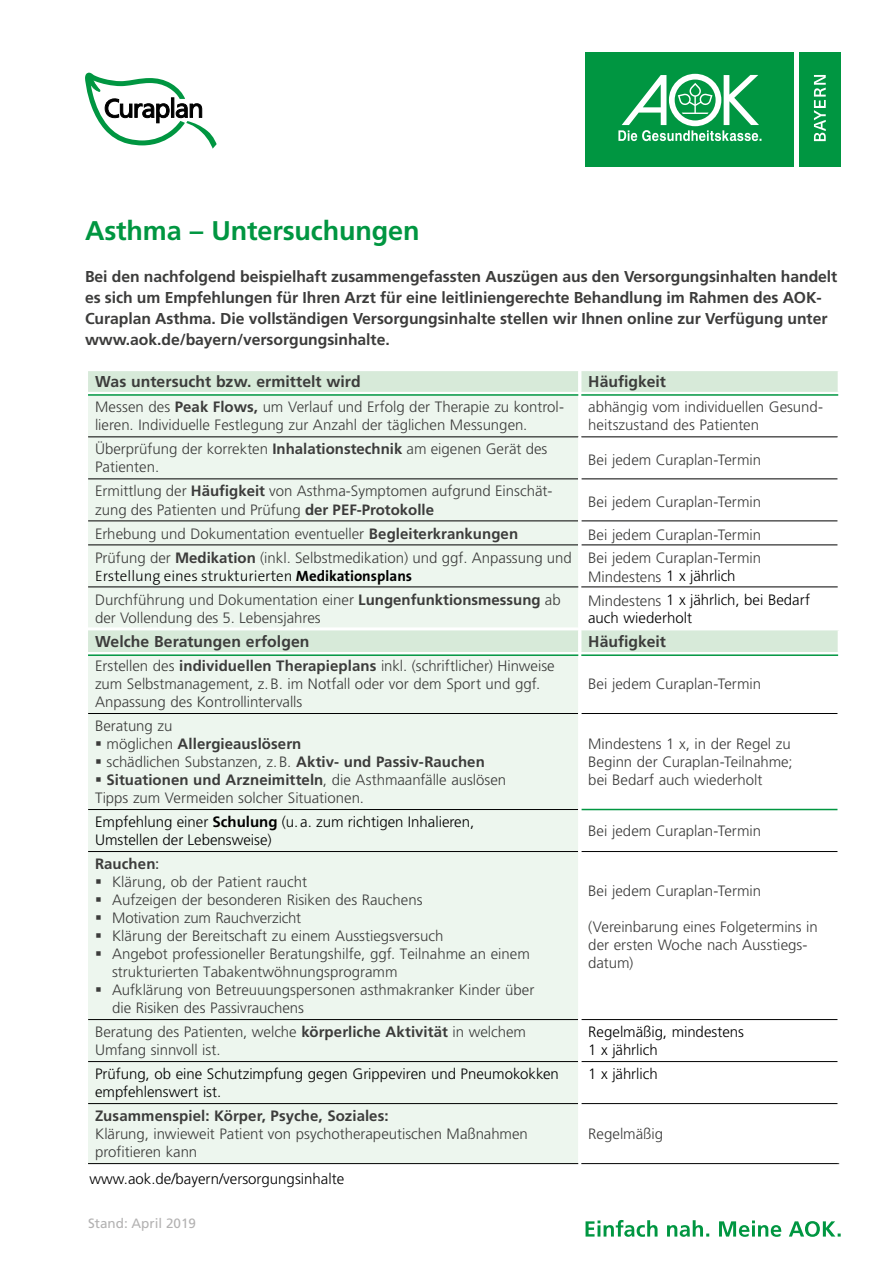
<style>
.page{position:relative;width:893px;height:1263px;background:#fff}
.page>*{position:absolute;margin:0;border:0;box-sizing:border-box;transform-origin:0 0}
.t1{font:700 27px "Frutiger LT";letter-spacing:-.005em;color:#009641}
.t2{font:700 15.75px/21px "Frutiger LT";letter-spacing:-.005em;color:#3c3c3b}
.t3{font:300 15px/18px "Frutiger LT";color:#3c3c3b}
.t4{font:300 15px/18px "Frutiger LT";color:#000}
.t5{font:700 15px "Frutiger LT";letter-spacing:.005em;color:#3c3c3b}
.t6{font:300 15px "The Sans B3";color:#000}
.t7{font:13.5px "Frutiger LT";color:#b3b2b2}
.s1{font-weight:700}
.s2{font-family:"The Sans B7";font-weight:700}
.s3{color:#000}
.s4{color:#3c3c3b}
.s5{font-weight:300}
.s6{font-weight:400}
</style>
<div class="page">
<div style="left:799px;top:52px;width:42px;height:115px;background:#009641"></div>
<div style="left:585px;top:52px;width:209px;height:115px;background:#009641"></div>
<svg style="left:814px;top:75px;width:12px;height:66px"></svg>
<svg style="left:618px;top:74px;width:143px;height:67px"></svg>
<svg style="left:85px;top:73px;width:132px;height:76px"></svg>
<svg style="left:585px;top:1220px;width:256px;height:17px"></svg>
<svg style="left:88px;top:371px;width:750px;height:281px"></svg>
<div style="left:88px;top:396px;width:490px;height:767px;background:#edf6ee"></div>
<hr style="left:581px;top:809px;width:257px;height:1px;background:#009641">
<hr style="left:85px;top:392px;width:495px;height:3px;background:#fff">
<hr style="left:580px;top:392px;width:261px;height:3px;background:#fff">
<hr style="left:88px;top:436px;width:492px;height:1px;background:#000">
<hr style="left:580px;top:436px;width:258px;height:1px;background:#000">
<hr style="left:88px;top:478px;width:490px;height:1px;background:#000">
<hr style="left:581px;top:478px;width:257px;height:1px;background:#000">
<hr style="left:88px;top:520px;width:490px;height:1px;background:#000">
<hr style="left:581px;top:520px;width:257px;height:1px;background:#000">
<hr style="left:88px;top:544px;width:490px;height:1px;background:#000">
<hr style="left:581px;top:544px;width:257px;height:1px;background:#000">
<hr style="left:88px;top:713px;width:490px;height:1px;background:#000">
<hr style="left:581px;top:713px;width:257px;height:1px;background:#000">
<hr style="left:88px;top:809px;width:490px;height:1px;background:#000">
<hr style="left:88px;top:851px;width:490px;height:1px;background:#000">
<hr style="left:581px;top:851px;width:257px;height:1px;background:#000">
<hr style="left:88px;top:1019px;width:490px;height:1px;background:#000">
<hr style="left:581px;top:1019px;width:257px;height:1px;background:#000">
<hr style="left:88px;top:1061px;width:490px;height:1px;background:#000">
<hr style="left:581px;top:1061px;width:257px;height:1px;background:#000">
<hr style="left:88px;top:1103px;width:490px;height:1px;background:#000">
<hr style="left:581px;top:1103px;width:257px;height:1px;background:#000">
<hr style="left:85px;top:1163px;width:495px;height:1px;background:#000">
<hr style="left:580px;top:1163px;width:261px;height:1px;background:#000">
<hr style="left:85px;top:652px;width:495px;height:3px;background:#fff">
<hr style="left:88px;top:586px;width:492px;height:1px;background:#000">
<hr style="left:580px;top:586px;width:258px;height:1px;background:#000">
<hr style="left:85px;top:627px;width:495px;height:3px;background:#fff">
<hr style="left:580px;top:627px;width:261px;height:3px;background:#fff">
<hr style="left:88px;top:394px;width:750px;height:2px;background:#009641">
<hr style="left:88px;top:654px;width:750px;height:2px;background:#009641">
<hr style="left:839px;top:365px;width:3px;height:846px;background:#fff">
<hr style="left:85px;top:365px;width:3px;height:802px;background:#fff">
<hr style="left:578px;top:365px;width:3px;height:846px;background:#fff">
<h1 class="t1" style="left:85px;top:214px;width:336px">Asthma – Untersuchungen</h1>
<p class="t2" style="left:85px;top:266px;width:754px">Bei den nachfolgend beispielhaft zusammengefassten Auszügen aus den Versorgungsinhalten handelt es sich um Empfehlungen für Ihren Arzt für eine leitliniengerechte Behandlung im Rahmen des AOK-Curaplan Asthma. Die vollständigen Versorgungsinhalte stellen wir Ihnen online zur Verfügung unter www.aok.de/bayern/versorgungsinhalte.</p>
<p class="t2" style="left:95px;top:371px;width:267px">Was untersucht bzw. ermittelt wird</p>
<p class="t2" style="left:588px;top:371px;width:79px">Häufigkeit</p>
<p class="t3" style="left:95px;top:398px;width:471px">Messen des <span class="s1">Peak Flows,</span> um Verlauf und Erfolg der Therapie zu kontrol&shy;lieren. Individuelle Festlegung zur Anzahl der täglichen Messungen.</p>
<p class="t3" style="left:588px;top:398px;width:236px">abhängig vom individuellen Gesund&shy;heitszustand des Patienten</p>
<p class="t3" style="left:95px;top:440px;width:454px">Überprüfung der korrekten <span class="s1">Inhalationstechnik</span> am eigenen Gerät des<br>Patienten.</p>
<p class="t3" style="left:588px;top:451px;width:174px">Bei jedem Curaplan-Termin</p>
<p class="t3" style="left:95px;top:482px;width:459px">Ermittlung der <span class="s1">Häufigkeit</span> von Asthma-Symptomen aufgrund Einschät&shy;zung des Patienten und Prüfung <span class="s1">der PEF-Protokolle</span></p>
<p class="t3" style="left:588px;top:493px;width:174px">Bei jedem Curaplan-Termin</p>
<p class="t3" style="left:95px;top:524px;width:425px">Erhebung und Dokumentation eventueller <span class="s1">Begleiterkrankungen</span></p>
<p class="t3" style="left:588px;top:526px;width:174px">Bei jedem Curaplan-Termin</p>
<p class="t3" style="left:95px;top:548px;width:478px">Prüfung der <span class="s1">Medikation</span> (inkl. Selbstmedikation) und ggf. Anpassung und</p>
<p class="t6" style="left:95px;top:567px;width:319px">Erstellung eines strukturierten <span class="s2">Medikationsplans</span></p>
<p class="t3" style="left:588px;top:548px;width:174px;line-height:19.5px">Bei jedem Curaplan-Termin<br>Mindestens <span class="s3">1 x jährlich</span></p>
<p class="t3" style="left:95px;top:590px;width:467px">Durchführung und Dokumentation einer <span class="s1">Lungenfunktionsmessung</span> ab der Vollendung des 5. Lebensjahres</p>
<p class="t4" style="left:588px;top:590px;width:223px"><span class="s4">Mindestens</span> 1 x jährlich, bei Bedarf auch wiederholt</p>
<p class="t2" style="left:95px;top:631px;width:216px">Welche Beratungen erfolgen</p>
<p class="t2" style="left:588px;top:631px;width:79px">Häufigkeit</p>
<p class="t3" style="left:95px;top:657px;width:461px">Erstellen des <span class="s1">individuellen Therapieplans</span> inkl. (schriftlicher) Hinweise zum Selbstmanagement, z.B. im Notfall oder vor dem Sport und ggf.<br>Anpassung des Kontrollintervalls</p>
<p class="t3" style="left:588px;top:675px;width:174px">Bei jedem Curaplan-Termin</p>
<p class="t3" style="left:95px;top:717px;width:79px">Beratung zu</p>
<p class="t5" style="left:95px;top:735px;width:208px">▪ <span class="s5">möglichen</span> Allergieauslösern</p>
<p class="t3" style="left:95px;top:753px;width:391px">▪ schädlichen Substanzen, z.B. <span class="s1">Aktiv- und Passiv-Rauchen</span></p>
<p class="t3" style="left:95px;top:771px;width:413px">▪ <span class="s1">Situationen und Arzneimitteln</span>, die Asthmaanfälle auslösen<br>Tipps zum Vermeiden solcher Situationen.</p>
<p class="t3" style="left:588px;top:735px;width:206px;text-align:justify">Mindestens 1 x, in der Regel zu Beginn der Curaplan-Teilnahme; bei Bedarf auch wiederholt</p>
<p class="t4" style="left:95px;top:813px;width:381px">Empfehlung einer <span class="s1">Schulung</span> (u. a. zum richtigen Inhalieren,<br>Umstellen der Lebensweise)</p>
<p class="t3" style="left:588px;top:822px;width:174px">Bei jedem Curaplan-Termin</p>
<p class="t5" style="left:95px;top:855px;width:66px">Rauchen<span class="s6">:</span></p>
<p class="t3" style="left:95px;top:873px;width:214px">▪ Klärung, ob der Patient raucht</p>
<p class="t3" style="left:95px;top:891px;width:329px">▪ Aufzeigen der besonderen Risiken des Rauchens</p>
<p class="t3" style="left:95px;top:909px;width:208px">▪ Motivation zum Rauchverzicht</p>
<p class="t3" style="left:95px;top:927px;width:350px">▪ Klärung der Bereitschaft zu einem Ausstiegsversuch</p>
<p class="t3" style="left:112px;top:945px;width:419px;text-indent:-17px">▪ Angebot professioneller Beratungshilfe, ggf. Teilnahme an einem strukturierten Tabakentwöhnungsprogramm</p>
<p class="t3" style="left:112px;top:981px;width:424px;text-indent:-17px">▪ Aufklärung von Betreuuungspersonen asthmakranker Kinder über die Risiken des Passivrauchens</p>
<p class="t3" style="left:588px;top:882px;width:174px">Bei jedem Curaplan-Termin</p>
<p class="t3" style="left:588px;top:918px;width:231px">(Vereinbarung eines Folgetermins in der ersten Woche nach Ausstiegs&shy;datum)</p>
<p class="t3" style="left:95px;top:1023px;width:433px">Beratung des Patienten, welche <span class="s1">körperliche Aktivität</span> in welchem<br>Umfang sinnvoll ist.</p>
<p class="t4" style="left:588px;top:1023px;width:157px">Regelmäßig, mindestens<br>1 x jährlich</p>
<p class="t4" style="left:95px;top:1065px;width:465px">Prüfung, ob eine Schutzimpfung gegen Grippeviren und Pneumokokken empfehlenswert ist.</p>
<p class="t4" style="left:588px;top:1065px;width:71px">1 x jährlich</p>
<p class="t5" style="left:95px;top:1107px;width:295px">Zusammenspiel: Körper, Psyche, Soziales:</p>
<p class="t3" style="left:95px;top:1125px;width:434px">Klärung, inwieweit Patient von psychotherapeutischen Maßnahmen profitieren kann</p>
<p class="t3" style="left:588px;top:1125px;width:76px">Regelmäßig</p>
<p class="t4" style="left:90px;top:1170px;width:256px">www.aok.de/bayern/versorgungsinhalte</p>
<p class="t7" style="left:88px;top:1216px;width:110px">Stand: April 2019</p>
</div>
